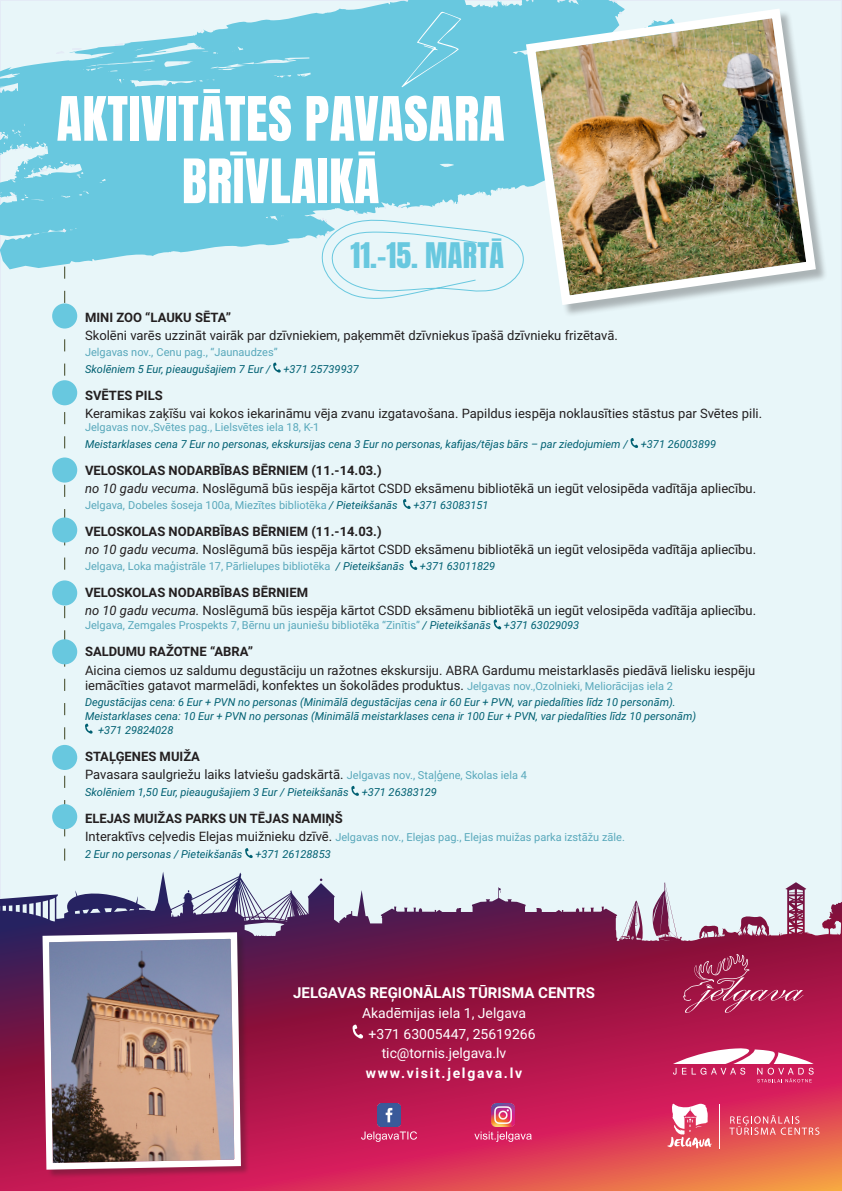
<style>
.page{position:relative;width:842px;height:1191px;background:#fff}
.page>*{position:absolute;margin:0;border:0;box-sizing:border-box;transform-origin:0 0}
.pamateksts{font:52px/62.4px "Anton";letter-spacing:.01em;color:#fff;text-align:center}
.pamateksts-2{font:30px "Anton";letter-spacing:.01em;color:#68c8df}
.pamateksts-3{font:700 15px "Roboto";color:#fff}
.pamateksts-4{font:14px "Roboto";color:#fff}
.pamateksts-5{font:700 14px "Roboto";letter-spacing:.12em;color:#fff}
.pamateksts-6{font:13px/15.6px "Roboto";color:#231f20}
.pamateksts-7{font:700 13px "Roboto";color:#231f20}
.cenas{font:italic 11px "Roboto";color:#006072}
.pamateksts-8{font:11px "Roboto";color:#58a8bb}
.pamateksts-9{font:italic 11px "Roboto";color:#006072}
.s1{font-style:italic}
.s2{font-style:italic;color:#006072}
.s3{font-size:11px;color:#58a8bb}
.s4{font-size:13px;color:#231f20}
</style>
<div class="page">
<div style="left:0;top:0;width:842px;height:955px;background:#e8f6f9;border:1px solid #e4ebf6"></div>
<svg style="left:273px;top:362px;width:8px;height:11px"></svg>
<svg style="left:630px;top:438px;width:8px;height:10px"></svg>
<svg style="left:403px;top:499px;width:8px;height:10px"></svg>
<svg style="left:410px;top:560px;width:7px;height:10px"></svg>
<svg style="left:494px;top:619px;width:7px;height:10px"></svg>
<svg style="left:85px;top:723px;width:8px;height:11px"></svg>
<svg style="left:351px;top:786px;width:8px;height:10px"></svg>
<svg style="left:245px;top:848px;width:8px;height:10px"></svg>
<svg style="left:0;top:890px;width:842px;height:301px;background:#aa365d"></svg>
<svg style="left:0;top:0;width:681px;height:269px;fill:#68c8df"></svg>
<svg style="left:0;top:89px;width:3px;height:4px"></svg>
<svg style="left:494px;top:187px;width:7px;height:3px"></svg>
<svg style="left:490px;top:5px;width:4px;height:3px"></svg>
<svg style="left:612px;top:0;width:6px;height:4px"></svg>
<svg style="left:197px;top:44px;width:4px;height:17px"></svg>
<svg style="left:40px;top:222px;width:31px;height:11px"></svg>
<svg style="left:5px;top:193px;width:20px;height:59px"></svg>
<img style="left:521px;top:4px;width:300px;height:306px">
<svg style="left:318px;top:201px;width:210px;height:101px"></svg>
<svg style="left:401px;top:12px;width:60px;height:75px;background:#6fcae0"></svg>
<div style="left:43px;top:933px;width:207px;height:245px;background:#231f20;opacity:.31"></div>
<img style="left:39px;top:929px;width:205px;height:244px">
<svg style="left:352px;top:1024px;width:11px;height:14px"></svg>
<svg style="left:64px;top:266px;width:1px;height:594px"></svg>
<div style="left:52px;top:303px;width:25px;height:25px;background:#68c8df;border-radius:50%"></div>
<div style="left:52px;top:380px;width:25px;height:25px;background:#68c8df;border-radius:50%"></div>
<div style="left:52px;top:457px;width:25px;height:25px;background:#68c8df;border-radius:50%"></div>
<div style="left:52px;top:517px;width:25px;height:25px;background:#68c8df;border-radius:50%"></div>
<div style="left:52px;top:580px;width:25px;height:25px;background:#68c8df;border-radius:50%"></div>
<div style="left:52px;top:639px;width:25px;height:25px;background:#68c8df;border-radius:50%"></div>
<div style="left:52px;top:745px;width:25px;height:25px;background:#68c8df;border-radius:50%"></div>
<div style="left:52px;top:804px;width:25px;height:25px;background:#68c8df;border-radius:50%"></div>
<svg style="left:683px;top:953px;width:120px;height:60px;background:#a82954"></svg>
<svg style="left:667px;top:1103px;width:45px;height:45px"></svg>
<svg style="left:729px;top:1115px;width:90px;height:19px;background:#e66672"></svg>
<hr style="left:719px;top:1104px;width:1px;height:44px;background:#fff">
<svg style="left:673px;top:1046px;width:141px;height:36px"></svg>
<img style="left:378px;top:1103px;width:23px;height:23px">
<svg style="left:361px;top:1131px;width:56px;height:10px"></svg>
<img style="left:491px;top:1103px;width:24px;height:23px">
<svg style="left:474px;top:1131px;width:58px;height:10px"></svg>
<p class="pamateksts" style="left:57px;top:92px;width:450px">AKTIVITĀTES PAVASARA<br>BRĪVLAIKĀ</p>
<p class="pamateksts-2" style="left:350px;top:240px;width:155px">11.-15. MARTĀ</p>
<p class="pamateksts-7" style="left:85px;top:308px;width:147px">MINI ZOO “LAUKU SĒTA”</p>
<p class="pamateksts-6" style="left:85px;top:327px;width:534px">Skolēni varēs uzzināt vairāk par dzīvniekiem, paķemmēt dzīvniekus īpašā dzīvnieku frizētavā.</p>
<p class="pamateksts-8" style="left:85px;top:344px;width:194px">Jelgavas nov., Cenu pag., “Jaunaudzes”</p>
<p class="cenas" style="left:85px;top:361px;width:275px">Skolēniem 5 Eur, pieaugušajiem 7 Eur / +371 25739937</p>
<p class="pamateksts-7" style="left:85px;top:386px;width:79px">SVĒTES PILS</p>
<p class="pamateksts-6" style="left:85px;top:405px;width:678px">Keramikas zaķīšu vai kokos iekarināmu vēja zvanu izgatavošana. Papildus iespēja noklausīties stāstus par Svētes pili.</p>
<p class="pamateksts-8" style="left:85px;top:419px;width:236px">Jelgavas nov.,Svētes pag., Lielsvētes iela 18, K-1</p>
<p class="cenas" style="left:85px;top:436px;width:633px">Meistarklases cena 7 Eur no personas, ekskursijas cena 3 Eur no personas, kafijas/tējas bārs – par ziedojumiem / +371 26003899</p>
<p class="pamateksts-7" style="left:85px;top:461px;width:298px">VELOSKOLAS NODARBĪBAS BĒRNIEM (11.-14.03.)</p>
<p class="pamateksts-6" style="left:85px;top:480px;width:673px"><span class="s1">no 10 gadu vecuma</span>. Noslēgumā būs iespēja kārtot CSDD eksāmenu bibliotēkā un iegūt velosipēda vadītāja apliecību.</p>
<p class="pamateksts-8" style="left:85px;top:497px;width:314px">Jelgava, Dobeles šoseja 100a, Miezītes bibliotēka <span class="s2">/ Pieteikšanās</span></p>
<p class="pamateksts-9" style="left:413px;top:497px;width:77px">+371 63083151</p>
<p class="pamateksts-7" style="left:85px;top:522px;width:298px">VELOSKOLAS NODARBĪBAS BĒRNIEM (11.-14.03.)</p>
<p class="pamateksts-6" style="left:85px;top:541px;width:673px"><span class="s1">no 10 gadu vecuma.</span> Noslēgumā būs iespēja kārtot CSDD eksāmenu bibliotēkā un iegūt velosipēda vadītāja apliecību.</p>
<p class="pamateksts-8" style="left:85px;top:558px;width:321px">Jelgava, Loka maģistrāle 17, Pārlielupes bibliotēka <span class="s2">/ Pieteikšanās</span></p>
<p class="pamateksts-9" style="left:420px;top:558px;width:77px">+371 63011829</p>
<p class="pamateksts-7" style="left:85px;top:583px;width:225px">VELOSKOLAS NODARBĪBAS BĒRNIEM</p>
<p class="pamateksts-6" style="left:85px;top:602px;width:673px"><span class="s1">no 10 gadu vecuma.</span> Noslēgumā būs iespēja kārtot CSDD eksāmenu bibliotēkā un iegūt velosipēda vadītāja apliecību.</p>
<p class="pamateksts-8" style="left:85px;top:618px;width:496px">Jelgava, Zemgales Prospekts 7, Bērnu un jauniešu bibliotēka “Zinītis” <span class="s2">/ Pieteikšanās +371 63029093</span></p>
<p class="pamateksts-7" style="left:85px;top:642px;width:170px">SALDUMU RAŽOTNE “ABRA”</p>
<p class="pamateksts-6" style="left:85px;top:662px;width:672px">Aicina ciemos uz saldumu degustāciju un ražotnes ekskursiju. ABRA Gardumu meistarklasēs piedāvā lielisku iespēju iemācīties gatavot marmelādi, konfektes un šokolādes produktus. <span class="s3">Jelgavas nov.,Ozolnieki, Meliorācijas iela 2</span></p>
<p class="cenas" style="left:85px;top:695px;width:592px">Degustācijas cena: 6 Eur + PVN no personas (Minimālā degustācijas cena ir 60 Eur + PVN, var piedalīties līdz 10 personām).</p>
<p class="cenas" style="left:85px;top:708px;width:613px">Meistarklases cena: 10 Eur + PVN no personas (Minimālā meistarklases cena ir 100 Eur + PVN, var piedalīties līdz 10 personām)</p>
<p class="cenas" style="left:98px;top:722px;width:77px">+371 29824028</p>
<p class="pamateksts-7" style="left:85px;top:747px;width:116px">STAĻĢENES MUIŽA</p>
<p class="pamateksts-6" style="left:85px;top:766px;width:443px">Pavasara saulgriežu laiks latviešu gadskārtā. <span class="s3">Jelgavas nov., Staļģene, Skolas iela 4</span></p>
<p class="cenas" style="left:85px;top:784px;width:353px">Skolēniem 1,50 Eur, pieaugušajiem 3 Eur / Pieteikšanās +371 26383129</p>
<p class="pamateksts-7" style="left:85px;top:809px;width:259px">ELEJAS MUIŽAS PARKS UN TĒJAS NAMIŅŠ</p>
<p class="pamateksts-8" style="left:85px;top:829px;width:541px"><span class="s4">Interaktīvs ceļvedis Elejas muižnieku dzīvē.</span> Jelgavas nov., Elejas pag., Elejas muižas parka izstāžu zāle.</p>
<p class="cenas" style="left:85px;top:846px;width:247px">2 Eur no personas / Pieteikšanās +371 26128853</p>
<p class="pamateksts-3" style="left:293px;top:982px;width:303px">JELGAVAS REĢIONĀLAIS TŪRISMA CENTRS</p>
<p class="pamateksts-4" style="left:362px;top:1003px;width:166px">Akadēmijas iela 1, Jelgava</p>
<p class="pamateksts-4" style="left:369px;top:1023px;width:169px">+371 63005447, 25619266</p>
<p class="pamateksts-4" style="left:382px;top:1043px;width:126px">tic@tornis.jelgava.lv</p>
<p class="pamateksts-5" style="left:366px;top:1063px;width:158px">www.visit.jelgava.lv</p>
</div>
